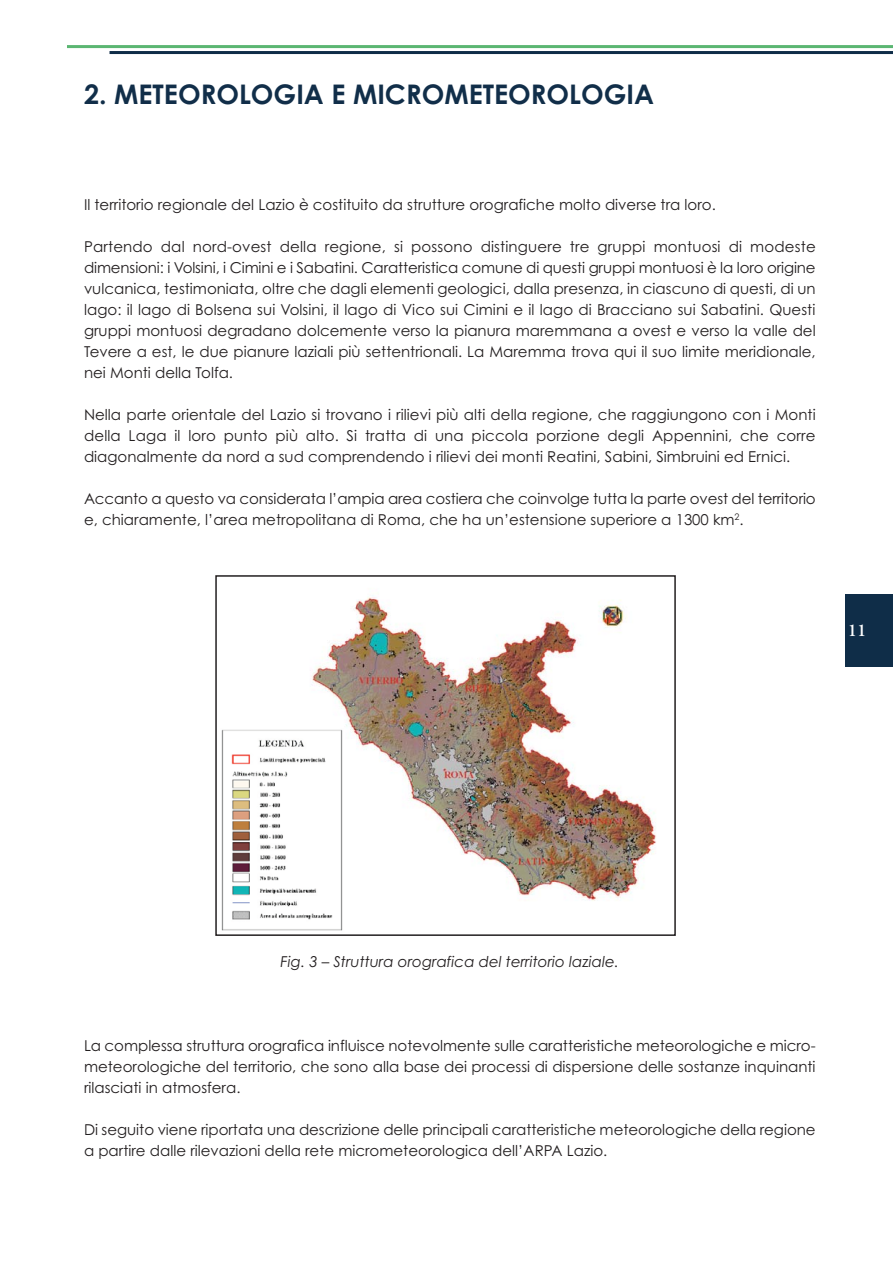
<style>
.page{position:relative;width:893px;height:1263px;background:#fff}
.page>*{position:absolute;margin:0;border:0;box-sizing:border-box;transform-origin:0 0}
.t1{font:700 27px "Century Gothic";color:#112e49}
.t2{font:600 18px "Adobe Garamond";color:#fff}
.t3{font:15px/21px "Century Gothic";color:#231f20;text-align:justify}
.t4{font:italic 15px "Century Gothic";color:#231f20}
</style>
<div class="page">
<hr style="left:67px;top:45px;width:826px;height:3px;background:#5bb672">
<hr style="left:109px;top:51px;width:784px;height:3px;background:#0f2d48">
<div style="left:845px;top:594px;width:48px;height:72px;background:#0f2d48"></div>
<img style="left:312px;top:595px;width:344px;height:306px">
<div style="left:215px;top:575px;width:461px;height:360px;border:2px solid #231f20"></div>
<img style="left:221px;top:728px;width:123px;height:203px">
<h1 class="t1" style="left:84px;top:84px;width:571px">2. METEOROLOGIA E MICROMETEOROLOGIA</h1>
<p class="t3" style="left:84px;top:196px;width:633px">Il territorio regionale del Lazio è costituito da strutture orografiche molto diverse tra loro.</p>
<p class="t3" style="left:84px;top:238px;width:733px">Partendo dal nord-ovest della regione, si possono distinguere tre gruppi montuosi di modeste dimensioni: i Volsini, i Cimini e i Sabatini. Caratteristica comune di questi gruppi montuosi è la loro origine vulcanica, testimoniata, oltre che dagli elementi geologici, dalla presenza, in ciascuno di questi, di un lago: il lago di Bolsena sui Volsini, il lago di Vico sui Cimini e il lago di Bracciano sui Sabatini. Questi gruppi montuosi degradano dolcemente verso la pianura maremmana a ovest e verso la valle del Tevere a est, le due pianure laziali più settentrionali. La Maremma trova qui il suo limite meridionale, nei Monti della Tolfa.</p>
<p class="t3" style="left:84px;top:406px;width:733px">Nella parte orientale del Lazio si trovano i rilievi più alti della regione, che raggiungono con i Monti della Laga il loro punto più alto. Si tratta di una piccola porzione degli Appennini, che corre diagonalmente da nord a sud comprendendo i rilievi dei monti Reatini, Sabini, Simbruini ed Ernici.</p>
<p class="t3" style="left:84px;top:490px;width:733px">Accanto a questo va considerata l’ampia area costiera che coinvolge tutta la parte ovest del territorio e, chiaramente, l’area metropolitana di Roma, che ha un’estensione superiore a 1300 km<sup>2</sup>.</p>
<p class="t2" style="left:848px;top:620px;width:20px">11</p>
<p class="t4" style="left:281px;top:955px;width:340px">Fig. 3 – Struttura orografica del territorio laziale.</p>
<p class="t3" style="left:84px;top:1036px;width:733px">La complessa struttura orografica influisce notevolmente sulle caratteristiche meteorologiche e micro&shy;meteorologiche del territorio, che sono alla base dei processi di dispersione delle sostanze inquinanti rilasciati in atmosfera.</p>
<p class="t3" style="left:84px;top:1120px;width:733px">Di seguito viene riportata una descrizione delle principali caratteristiche meteorologiche della regione a partire dalle rilevazioni della rete micrometeorologica dell’ARPA Lazio.</p>
</div>
